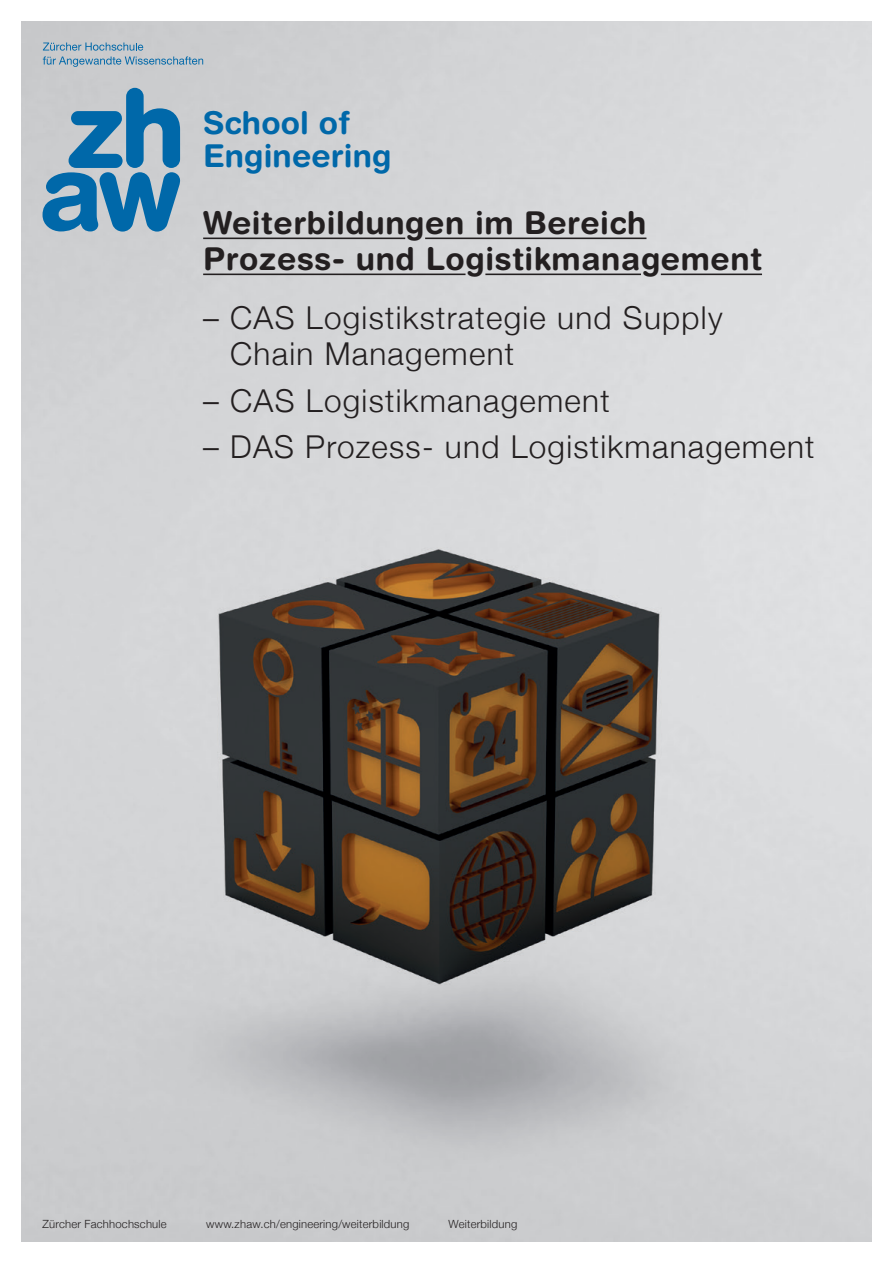
<style>
.page{position:relative;width:893px;height:1263px;background:#fff}
.page>*{position:absolute;margin:0;border:0;box-sizing:border-box;transform-origin:0 0}
.t1{font:300 31.5px/36px "Helvetica Neue";letter-spacing:.04em;color:#231f20}
.t2{font:700 31.5px/36px "Helvetica Rounded LT";letter-spacing:.02em;color:#231f20}
.t3{font:700 31.5px/33px "Helvetica Rounded LT";letter-spacing:.005em;color:#0068a9}
.t4{font:300 11.25px "Helvetica Neue";letter-spacing:.02em;color:#231f20}
</style>
<div class="page">
<img style="left:21px;top:21px;width:851px;height:1221px">
<svg style="left:43px;top:88px;width:137px;height:144px;background:#669abb"></svg>
<svg style="left:43px;top:43px;width:160px;height:24px;background:#a8bac6"></svg>
<hr style="left:203px;top:238px;width:202px;height:1px;background:#231f20">
<hr style="left:425px;top:238px;width:221px;height:1px;background:#231f20">
<hr style="left:203px;top:274px;width:262px;height:1px;background:#231f20">
<hr style="left:485px;top:274px;width:156px;height:1px;background:#231f20">
<hr style="left:661px;top:274px;width:101px;height:1px;background:#231f20">
<p class="t3" style="left:203px;top:106px;width:190px">School of<br>Engineering</p>
<p class="t2" style="left:203px;top:204px;width:560px">Weiterbildungen im Bereich<br>Prozess- und Logistikmanagement</p>
<p class="t1" style="left:230px;top:297px;width:494px;text-indent:-27px">– CAS Logistikstrategie und Supply<br>Chain Management</p>
<p class="t1" style="left:203px;top:380px;width:408px">– CAS Logistikmanagement</p>
<p class="t1" style="left:203px;top:427px;width:613px">– DAS Prozess- und Logistikmanagement</p>
<p class="t4" style="left:43px;top:1214px;width:126px">Zürcher Fachhochschule</p>
<p class="t4" style="left:206px;top:1214px;width:205px">www.zhaw.ch/engineering/weiterbildung</p>
<p class="t4" style="left:449px;top:1214px;width:70px">Weiterbildung</p>
</div>
